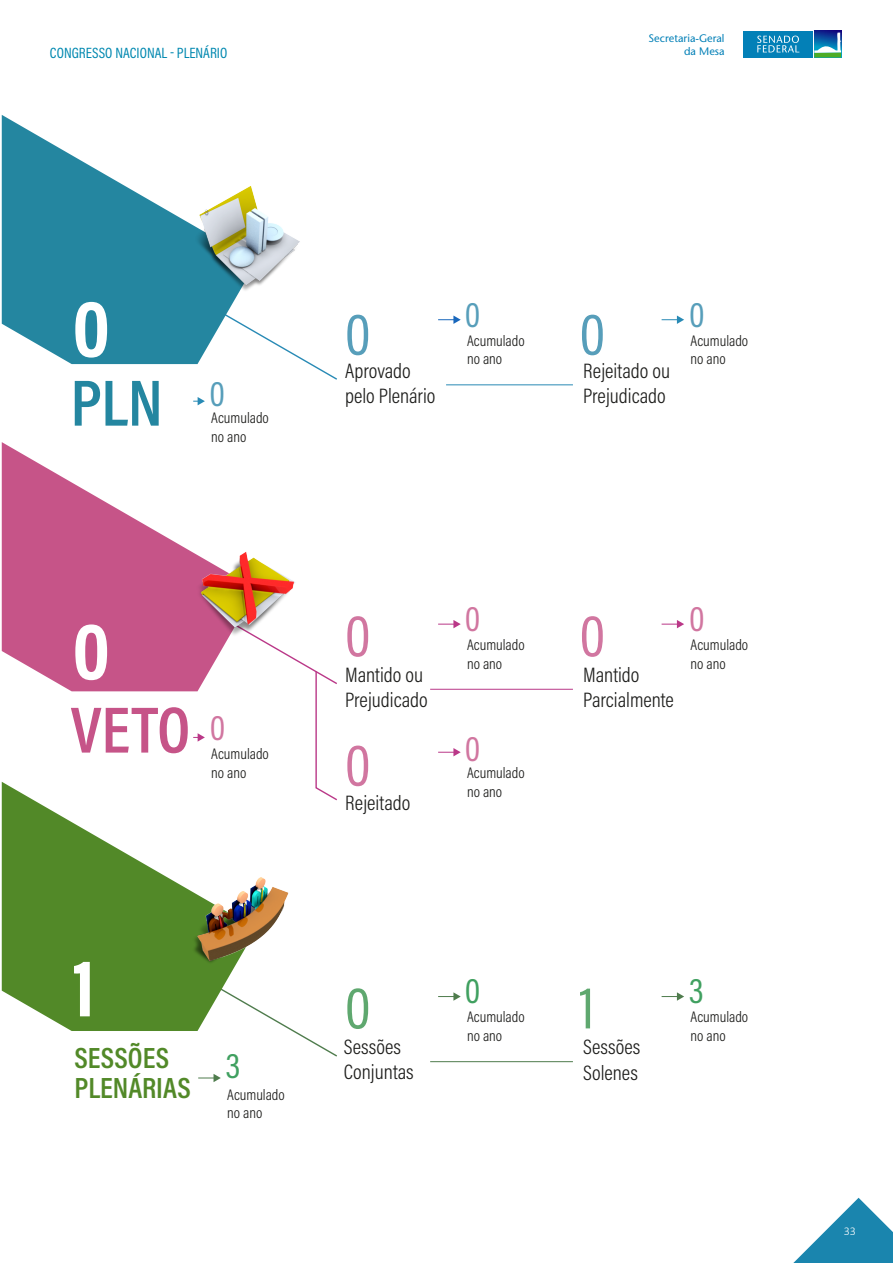
<style>
.page{position:relative;width:893px;height:1263px;background:#fff}
.page>*{position:absolute;margin:0;border:0;box-sizing:border-box;transform-origin:0 0}
.t1{font:700 82.5px "Acumin Pro Cond";color:#fff}
.t2{font:600 66px "Acumin Pro Cond";color:#c65488}
.t3{font:600 66px "Acumin Pro Cond";color:#2486a0}
.t4{font:60px "Acumin Pro Cond";color:#d176a0}
.t5{font:60px "Acumin Pro Cond";color:#579eba}
.t6{font:60px "Acumin Pro Cond";color:#5fa86f}
.t7{font:36px "Acumin Pro Cond";color:#d176a0}
.t8{font:36px "Acumin Pro Cond";color:#579eba}
.t9{font:36px "Acumin Pro Cond";color:#40a060}
.t10{font:600 29.4px/29.4px "Acumin Pro Cond";color:#528928}
.t11{font:300 21px/25.2px "Acumin Pro Cond";color:#1d1d1b}
.t12{font:300 15.45px/18.6px "Acumin Pro Cond";color:#1d1d1b}
.t13{font:15px "Acumin Pro Cond";color:#0088b0}
.t14{font:300 12px "Calibri";color:#fff}
.t15{font:500 10.95px/13px "Stone Sans Std";color:#0380b7;text-align:right}
</style>
<div class="page">
<svg style="left:793px;top:1198px;width:100px;height:65px"></svg>
<hr style="left:446px;top:384px;width:127px;height:1px;background:#288ab5">
<svg style="left:438px;top:315px;width:23px;height:9px"></svg>
<svg style="left:193px;top:397px;width:12px;height:8px"></svg>
<svg style="left:662px;top:315px;width:22px;height:9px"></svg>
<svg style="left:168px;top:331px;width:169px;height:49px"></svg>
<svg style="left:2px;top:115px;width:254px;height:249px;fill:#2486a0"></svg>
<hr style="left:430px;top:689px;width:143px;height:1px;background:#ba3888">
<svg style="left:438px;top:620px;width:23px;height:8px"></svg>
<svg style="left:662px;top:620px;width:22px;height:8px"></svg>
<svg style="left:438px;top:748px;width:23px;height:8px"></svg>
<svg style="left:168px;top:642px;width:169px;height:159px"></svg>
<svg style="left:2px;top:442px;width:254px;height:249px;fill:#c65488"></svg>
<hr style="left:430px;top:1061px;width:143px;height:1px;background:#4f7c4d">
<svg style="left:438px;top:992px;width:23px;height:9px"></svg>
<svg style="left:198px;top:1074px;width:23px;height:8px"></svg>
<svg style="left:662px;top:992px;width:22px;height:9px"></svg>
<svg style="left:256px;top:1008px;width:81px;height:49px"></svg>
<svg style="left:2px;top:782px;width:254px;height:249px;fill:#528928"></svg>
<img style="left:181px;top:859px;width:108px;height:117px">
<img style="left:187px;top:176px;width:113px;height:117px">
<img style="left:185px;top:540px;width:110px;height:102px">
<img style="left:814px;top:31px;width:27px;height:2px">
<div style="left:814px;top:52px;width:27px;height:5px;background:#4dac26"></div>
<svg style="left:814px;top:33px;width:27px;height:20px"></svg>
<div style="left:743px;top:31px;width:70px;height:26px;background:#0380b7"></div>
<svg style="left:757px;top:36px;width:42px;height:17px"></svg>
<p class="t13" style="left:50px;top:43px;width:179px">CONGRESSO NACIONAL - PLENÁRIO</p>
<p class="t15" style="left:649px;top:32px;width:77px">Secretaria-Geral da Mesa</p>
<h1 class="t1" style="left:72px;top:274px;width:39px">0</h1>
<h2 class="t3" style="left:71px;top:360px;width:94px">PLN</h2>
<h3 class="t8" style="left:209px;top:370px;width:17px">0</h3>
<p class="t12" style="left:211px;top:408px;width:59px">Acumulado no ano</p>
<h3 class="t5" style="left:345px;top:295px;width:28px">0</h3>
<h3 class="t8" style="left:465px;top:291px;width:17px">0</h3>
<h3 class="t5" style="left:579px;top:295px;width:28px">0</h3>
<h3 class="t8" style="left:689px;top:291px;width:17px">0</h3>
<p class="t12" style="left:467px;top:331px;width:59px">Acumulado no ano</p>
<p class="t12" style="left:690px;top:331px;width:59px">Acumulado no ano</p>
<h3 class="t11" style="left:345px;top:357px;width:92px">Aprovado pelo Plenário</h3>
<h3 class="t11" style="left:583px;top:357px;width:89px">Rejeitado ou<br>Prejudicado</h3>
<h1 class="t1" style="left:72px;top:596px;width:39px">0</h1>
<h2 class="t2" style="left:71px;top:686px;width:121px">VETO</h2>
<h3 class="t7" style="left:210px;top:704px;width:17px">0</h3>
<p class="t12" style="left:211px;top:744px;width:59px">Acumulado no ano</p>
<h1 class="t1" style="left:72px;top:933px;width:24px">1</h1>
<h3 class="t10" style="left:75px;top:1043px;width:118px">SESSÕES<br>PLENÁRIAS</h3>
<h3 class="t9" style="left:226px;top:1042px;width:16px">3</h3>
<p class="t12" style="left:227px;top:1085px;width:59px">Acumulado no ano</p>
<h3 class="t4" style="left:345px;top:597px;width:28px">0</h3>
<h3 class="t7" style="left:465px;top:595px;width:17px">0</h3>
<h3 class="t4" style="left:579px;top:597px;width:28px">0</h3>
<h3 class="t7" style="left:689px;top:595px;width:17px">0</h3>
<p class="t12" style="left:467px;top:635px;width:59px">Acumulado no ano</p>
<p class="t12" style="left:690px;top:635px;width:59px">Acumulado no ano</p>
<h3 class="t11" style="left:345px;top:662px;width:84px">Mantido ou<br>Prejudicado</h3>
<h3 class="t11" style="left:583px;top:662px;width:92px">Mantido<br>Parcialmente</h3>
<h3 class="t4" style="left:345px;top:726px;width:28px">0</h3>
<h3 class="t7" style="left:465px;top:725px;width:17px">0</h3>
<p class="t12" style="left:467px;top:763px;width:59px">Acumulado no ano</p>
<h3 class="t11" style="left:345px;top:790px;width:67px">Rejeitado</h3>
<h3 class="t6" style="left:345px;top:969px;width:28px">0</h3>
<h3 class="t9" style="left:465px;top:967px;width:17px">0</h3>
<h3 class="t6" style="left:579px;top:969px;width:17px">1</h3>
<h3 class="t9" style="left:689px;top:967px;width:16px">3</h3>
<p class="t12" style="left:467px;top:1007px;width:59px">Acumulado no ano</p>
<p class="t12" style="left:690px;top:1007px;width:59px">Acumulado no ano</p>
<h3 class="t11" style="left:344px;top:1033px;width:71px">Sessões<br>Conjuntas</h3>
<h3 class="t11" style="left:583px;top:1034px;width:59px">Sessões<br>Solenes</h3>
<p class="t14" style="left:844px;top:1223px;width:14px">33</p>
</div>
